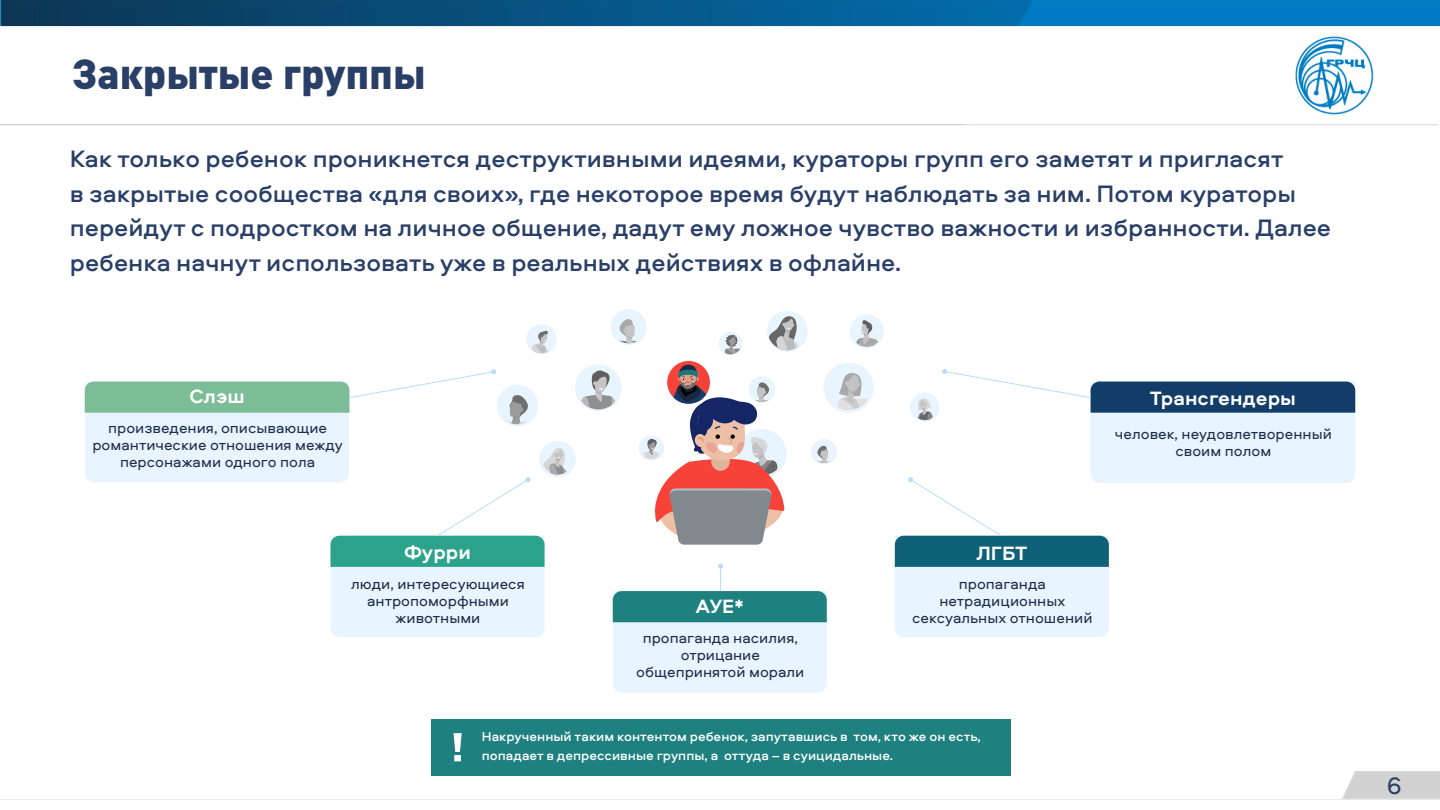
<style>
.page{position:relative;width:1440px;height:810px;background:#fff}
.page>*{position:absolute;margin:0;border:0;box-sizing:border-box;transform-origin:0 0}
.t1{font:900 41.4px "DIN Pro";color:#293f67}
.t2{font:500 24.75px/34.5px "Aeroport";color:#293f67}
.t3{font:24.75px "Aeroport";color:#293f67}
.t4{font:700 20.1px "Aeroport";color:#fff}
.t5{font:15.23px/17px "Aeroport";color:#1e2d48;text-align:center}
.t6{font:500 13.35px/18.7px "Aeroport";color:#fff}
</style>
<div class="page">
<img style="left:0;top:0;width:1440px;height:800px">
<div style="left:611px;top:309px;width:36px;height:36px;background:#e8f4ff;border-radius:50%"></div>
<div style="left:539px;top:441px;width:37px;height:36px;background:#e8f4ff;border-radius:50%"></div>
<div style="left:824px;top:363px;width:50px;height:50px;background:#e8f4ff;border-radius:50%"></div>
<div style="left:719px;top:332px;width:23px;height:23px;background:#e8f4ff;border-radius:50%"></div>
<div style="left:850px;top:314px;width:34px;height:35px;background:#e8f4ff;border-radius:50%"></div>
<div style="left:526px;top:324px;width:31px;height:30px;background:#e8f4ff;border-radius:50%"></div>
<svg style="left:666px;top:360px;width:45px;height:44px"></svg>
<div style="left:811px;top:439px;width:26px;height:26px;background:#e8f4ff;border-radius:50%"></div>
<div style="left:767px;top:311px;width:41px;height:41px;background:#e8f4ff;border-radius:50%"></div>
<svg style="left:768px;top:316px;width:31px;height:34px"></svg>
<div style="left:575px;top:364px;width:47px;height:47px;background:#e8f4ff;border-radius:50%"></div>
<div style="left:639px;top:435px;width:25px;height:26px;background:#e8f4ff;border-radius:50%"></div>
<svg style="left:724px;top:335px;width:18px;height:19px"></svg>
<svg style="left:837px;top:371px;width:34px;height:39px"></svg>
<svg style="left:613px;top:314px;width:32px;height:29px"></svg>
<svg style="left:812px;top:442px;width:23px;height:21px"></svg>
<svg style="left:531px;top:331px;width:18px;height:22px"></svg>
<svg style="left:579px;top:370px;width:41px;height:39px"></svg>
<svg style="left:854px;top:320px;width:28px;height:27px"></svg>
<div style="left:432px;top:719px;width:579px;height:57px;background:#1e8180"></div>
<svg style="left:454px;top:733px;width:8px;height:28px"></svg>
<svg style="left:84px;top:369px;width:483px;height:268px"></svg>
<svg style="left:895px;top:369px;width:460px;height:268px"></svg>
<svg style="left:613px;top:564px;width:214px;height:129px"></svg>
<svg style="left:641px;top:362px;width:143px;height:185px"></svg>
<h1 class="t1" style="left:73px;top:39px;width:354px">Закрытые группы</h1>
<p class="t2" style="left:70px;top:141px;width:1263px">Как только ребенок проникнется деструктивными идеями, кураторы групп его заметят и пригласят<br>в закрытые сообщества «для своих», где некоторое время будут наблюдать за ним. Потом кураторы перейдут с подростком на личное общение, дадут ему ложное чувство важности и избранности. Далее ребенка начнут использовать уже в реальных действиях в офлайне.</p>
<p class="t4" style="left:189px;top:382px;width:57px">Слэш</p>
<p class="t5" style="left:92px;top:419px;width:252px">произведения, описывающие романтические отношения между персонажами одного пола</p>
<p class="t4" style="left:1150px;top:383px;width:148px">Трансгендеры</p>
<p class="t5" style="left:1115px;top:424px;width:218px">человек, неудовлетворенный своим полом</p>
<p class="t4" style="left:404px;top:538px;width:69px">Фурри</p>
<p class="t5" style="left:351px;top:575px;width:175px">люди, интересующиеся антропоморфными животными</p>
<p class="t4" style="left:696px;top:592px;width:49px">АУЕ*</p>
<p class="t5" style="left:636px;top:629px;width:170px">пропаганда насилия, отрицание общепринятой морали</p>
<p class="t4" style="left:976px;top:539px;width:53px">ЛГБТ</p>
<p class="t5" style="left:912px;top:575px;width:182px">пропаганда нетрадиционных сексуальных отношений</p>
<p class="t6" style="left:482px;top:727px;width:501px">Накрученный таким контентом ребенок, запутавшись в том, кто же он есть, попадает в депрессивные группы, а оттуда – в суицидальные.</p>
<p class="t3" style="left:1387px;top:769px;width:16px">6</p>
</div>
